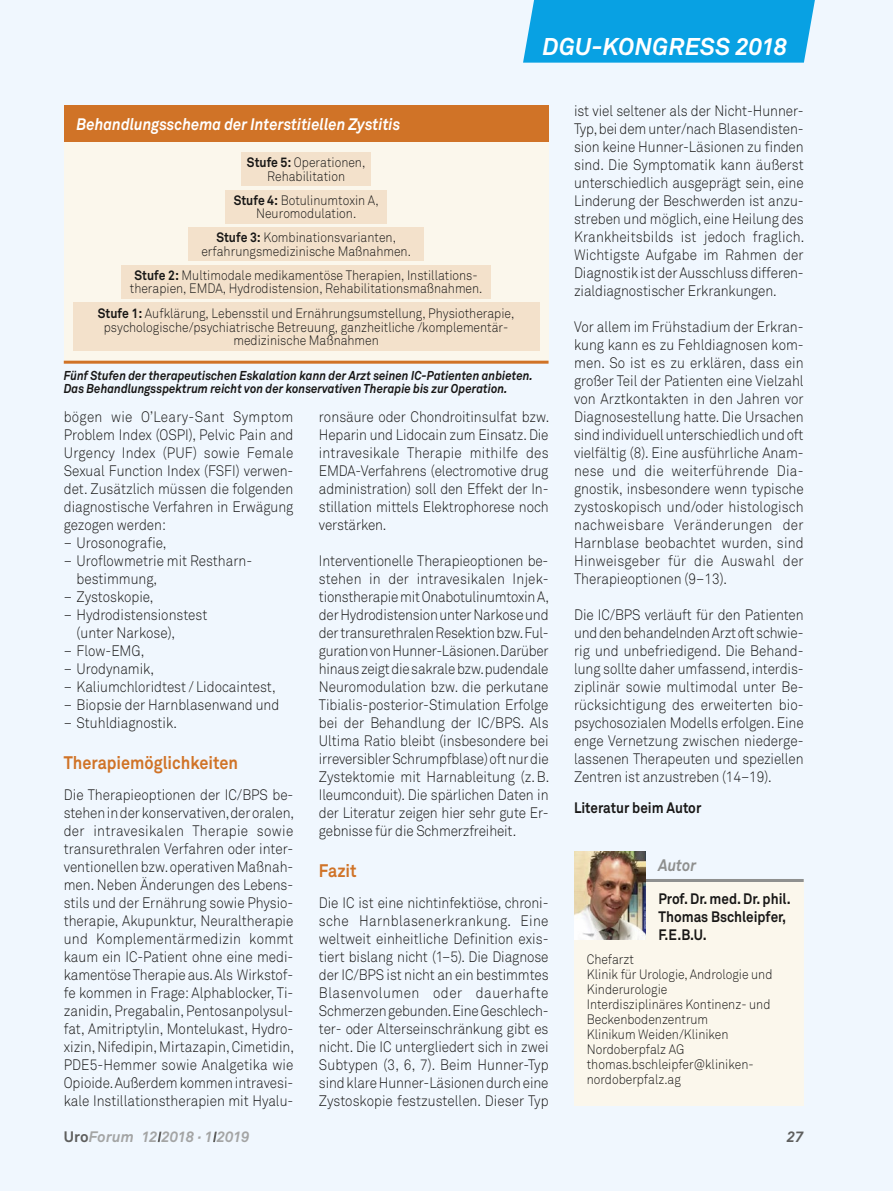
<style>
.page{position:relative;width:893px;height:1191px;background:#f0f7fe}
.page>*{position:absolute;margin:0;border:0;box-sizing:border-box;transform-origin:0 0}
.t1{font:italic 700 24px "Akkurat Pro";letter-spacing:.005em;color:#fff}
.t2{font:700 18px "Akkurat Pro";color:#d07327;scale:.9 1}
.t3{font:italic 700 16.5px "Akkurat Pro";color:#fff;scale:.9 1}
.t4{font:italic 700 16.5px "Akkurat Pro";color:#8f908f;scale:.9 1}
.t5{font:300 15px/18px "Akkurat Pro";letter-spacing:-.005em;color:#181716;text-align:justify;scale:.9 1}
.t6{font:700 15px/18px "Akkurat Pro";color:#181716;scale:.9 1}
.t7{font:italic 700 15px "Akkurat Pro";letter-spacing:-.005em;color:#a4a5a5}
.t8{font:italic 700 15px "Akkurat Pro";color:#5e5e5d}
.t9{font:300 13.5px/15px "Akkurat Pro";color:#181716;text-align:center;scale:.9 1}
.t10{font:italic 700 12.75px/13.5px "Akkurat Pro";color:#181716;scale:.9 1}
.s1{font-weight:700}
.s2{font-family:"Akkurat Light Pro";font-weight:400}
.s3{font-style:normal;color:#5e5e5d}
</style>
<div class="page">
<svg style="left:158px;top:1131px;width:3px;height:11px"></svg>
<svg style="left:213px;top:1131px;width:4px;height:11px"></svg>
<div style="left:574px;top:880px;width:230px;height:226px;background:#fbf7ec"></div>
<hr style="left:574px;top:879px;width:230px;height:3px;background:#8f908f">
<img style="left:574px;top:851px;width:72px;height:88px">
<div style="left:64px;top:142px;width:485px;height:219px;background:#fbf7ec"></div>
<div style="left:73px;top:303px;width:467px;height:48px;background:#f3e1cb"></div>
<div style="left:122px;top:265px;width:369px;height:33px;background:#f3e1cb"></div>
<div style="left:188px;top:228px;width:236px;height:33px;background:#f3e1cb"></div>
<div style="left:226px;top:190px;width:161px;height:33px;background:#f3e1cb"></div>
<div style="left:242px;top:152px;width:129px;height:34px;background:#f3e1cb"></div>
<div style="left:64px;top:106px;width:485px;height:36px;background:#d07327"></div>
<hr style="left:64px;top:361px;width:485px;height:3px;background:#d07327">
<div style="left:523px;top:0;width:292px;height:63px;background:#08a1e3"></div>
<h1 class="t1" style="left:542px;top:32px;width:247px">DGU-KONGRESS 2018</h1>
<p class="t3" style="left:77px;top:114px;width:361px">Behandlungsschema der Interstitiellen Zystitis</p>
<p class="t9" style="left:247px;top:156px;width:133px;line-height:13.5px"><span class="s1">Stufe 5:</span> Operationen,<br>Rehabilitation</p>
<p class="t9" style="left:234px;top:194px;width:163px;line-height:13.5px"><span class="s1">Stufe 4:</span> Botulinumtoxin A,<br>Neuromodulation.</p>
<p class="t9" style="left:201px;top:231px;width:234px;line-height:13.5px"><span class="s1">Stufe 3:</span> Kombinationsvarianten, erfahrungsmedizinische Maßnahmen.</p>
<p class="t9" style="left:130px;top:269px;width:393px;line-height:13.5px"><span class="s1">Stufe 2:</span> Multimodale medikamentöse Therapien, Instillations&shy;therapien, EMDA, Hydrodistension, Rehabilitationsmaßnahmen.</p>
<p class="t9" style="left:98px;top:307px;width:464px;line-height:13.5px"><span class="s1">Stufe 1:</span> Aufklärung, Lebensstil und Ernährungsumstellung, Physiotherapie, psychologische/psychiatrische Betreuung, ganzheitliche /komplementär&shy;medizinische Maßnahmen</p>
<p class="t10" style="left:64px;top:368px;width:523px">Fünf Stufen der therapeutischen Eskalation kann der Arzt seinen IC-Patienten anbieten.<br>Das Behandlungsspektrum reicht von der konservativen Therapie bis zur Operation.</p>
<p class="t5" style="left:64px;top:408px;width:257px">bögen wie O’Leary-Sant Symptom Problem Index (OSPI), Pelvic Pain and Urgency Index (PUF) sowie Female Sexual Function Index (FSFI) verwen&shy;det. Zusätzlich müssen die folgenden diagnostische Verfahren in Erwägung gezogen werden:</p>
<p class="t5" style="left:64px;top:534px;width:116px"><span class="s2">–</span> Urosonografie,</p>
<p class="t5" style="left:77px;top:552px;width:197px;text-indent:-13px"><span class="s2">–</span> Uroflowmetrie mit Restharn&shy;bestimmung,</p>
<p class="t5" style="left:64px;top:588px;width:101px"><span class="s2">–</span> Zystoskopie,</p>
<p class="t5" style="left:77px;top:606px;width:147px;text-indent:-13px"><span class="s2">–</span> Hydrodistensionstest (unter Narkose),</p>
<p class="t5" style="left:64px;top:642px;width:91px"><span class="s2">–</span> Flow-EMG,</p>
<p class="t5" style="left:64px;top:660px;width:102px"><span class="s2">–</span> Urodynamik,</p>
<p class="t5" style="left:64px;top:678px;width:237px"><span class="s2">–</span> Kaliumchloridtest / Lidocaintest,</p>
<p class="t5" style="left:64px;top:696px;width:241px"><span class="s2">–</span> Biopsie der Harnblasenwand und</p>
<p class="t5" style="left:64px;top:714px;width:127px"><span class="s2">–</span> Stuhldiagnostik.</p>
<p class="t2" style="left:64px;top:751px;width:195px">Therapiemöglichkeiten</p>
<p class="t5" style="left:64px;top:786px;width:257px">Die Therapieoptionen der IC/BPS be&shy;stehen in der konservativen, der oralen, der intravesikalen Therapie sowie transurethralen Verfahren oder inter&shy;ventionellen bzw. operativen Maßnah&shy;men. Neben Änderungen des Lebens&shy;stils und der Ernährung sowie Physio&shy;therapie, Akupunktur, Neuraltherapie und Komplementärmedizin kommt kaum ein IC-Patient ohne eine medi&shy;kamentöse Therapie aus. Als Wirkstof&shy;fe kommen in Frage: Alphablocker, Ti&shy;zanidin, Pregabalin, Pentosanpolysul&shy;fat, Amitriptylin, Montelukast, Hydro&shy;xizin, Nifedipin, Mirtazapin, Cimetidin, PDE5-Hemmer sowie Analgetika wie Opioide. Außerdem kommen intravesi&shy;kale Instillationstherapien mit Hyalu-</p>
<p class="t5" style="left:319px;top:408px;width:257px">ronsäure oder Chondroitinsulfat bzw.<br>Heparin und Lidocain zum Einsatz. Die intravesikale Therapie mithilfe des EMDA-Verfahrens (electromotive drug administration) soll den Effekt der In&shy;stillation mittels Elektrophorese noch verstärken.</p>
<p class="t5" style="left:319px;top:552px;width:257px">Interventionelle Therapieoptionen be&shy;stehen in der intravesikalen Injek&shy;tionstherapie mit Onabotulinumtoxin A, der Hydrodistension unter Narkose und der transurethralen Resektion bzw. Ful&shy;guration von Hunner-Läsionen. Darüber hinaus zeigt die sakrale bzw. pudendale Neuromodulation bzw. die perkutane Tibialis-posterior-Stimulation Erfolge bei der Behandlung der IC/BPS. Als Ultima Ratio bleibt (insbesondere bei irreversibler Schrumpfblase) oft nur die Zystektomie mit Harnableitung (z.B.<br>Ileumconduit). Die spärlichen Daten in der Literatur zeigen hier sehr gute Er&shy;gebnisse für die Schmerzfreiheit.</p>
<p class="t2" style="left:319px;top:859px;width:43px">Fazit</p>
<p class="t5" style="left:319px;top:894px;width:257px">Die IC ist eine nichtinfektiöse, chroni&shy;sche Harnblasenerkrankung. Eine weltweit einheitliche Definition exis&shy;tiert bislang nicht (1–5). Die Diagnose der IC/BPS ist nicht an ein bestimmtes Blasenvolumen oder dauerhafte Schmerzen gebunden. Eine Geschlech&shy;ter- oder Alterseinschränkung gibt es nicht. Die IC untergliedert sich in zwei Subtypen (3, 6, 7). Beim Hunner-Typ sind klare Hunner-Läsionen durch eine Zystoskopie festzustellen. Dieser Typ</p>
<p class="t5" style="left:574px;top:102px;width:257px;text-align:left">ist viel seltener als der Nicht-Hunner-Typ, bei dem unter/nach Blasendisten&shy;sion keine Hunner-Läsionen zu finden sind. Die Symptomatik kann äußerst unterschiedlich ausgeprägt sein, eine Linderung der Beschwerden ist anzu&shy;streben und möglich, eine Heilung des Krankheitsbilds ist jedoch fraglich.<br>Wichtigste Aufgabe im Rahmen der Diagnostik ist der Ausschluss differen&shy;zialdiagnostischer Erkrankungen.</p>
<p class="t5" style="left:574px;top:318px;width:257px">Vor allem im Frühstadium der Erkran&shy;kung kann es zu Fehldiagnosen kom&shy;men. So ist es zu erklären, dass ein großer Teil der Patienten eine Vielzahl von Arztkontakten in den Jahren vor Diagnosestellung hatte. Die Ursachen sind individuell unterschiedlich und oft vielfältig (8). Eine ausführliche Anam&shy;nese und die weiterführende Dia&shy;gnostik, insbesondere wenn typische zystoskopisch und/oder histologisch nachweisbare Veränderungen der Harnblase beobachtet wurden, sind Hinweisgeber für die Auswahl der Therapieoptionen (9–13).</p>
<p class="t5" style="left:574px;top:606px;width:257px">Die IC/BPS verläuft für den Patienten und den behandelnden Arzt oft schwie&shy;rig und unbefriedigend. Die Behand&shy;lung sollte daher umfassend, interdis&shy;ziplinär sowie multimodal unter Be&shy;rücksichtigung des erweiterten bio&shy;psychosozialen Modells erfolgen. Eine enge Vernetzung zwischen niederge&shy;lassenen Therapeuten und speziellen Zentren ist anzustreben (14–19).</p>
<p class="t6" style="left:574px;top:798px;width:143px">Literatur beim Autor</p>
<p class="t4" style="left:658px;top:854px;width:44px">Autor</p>
<p class="t6" style="left:658px;top:890px;width:149px">Prof. Dr. med. Dr. phil.<br>Thomas Bschleipfer,<br>F.E.B.U.</p>
<p class="t9" style="left:587px;top:951px;width:208px;text-align:left">Chefarzt<br>Klinik für Urologie, Andrologie und<br>Kinderurologie<br>Interdisziplinäres Kontinenz- und<br>Beckenbodenzentrum<br>Klinikum Weiden/Kliniken<br>Nordoberpfalz AG thomas.bschleipfer@kliniken&shy;nordoberpfalz.ag</p>
<p class="t7" style="left:64px;top:1127px;width:187px"><span class="s3">Uro</span>Forum 12 2018 · 1 2019</p>
<p class="t8" style="left:787px;top:1127px;width:18px">27</p>
</div>
